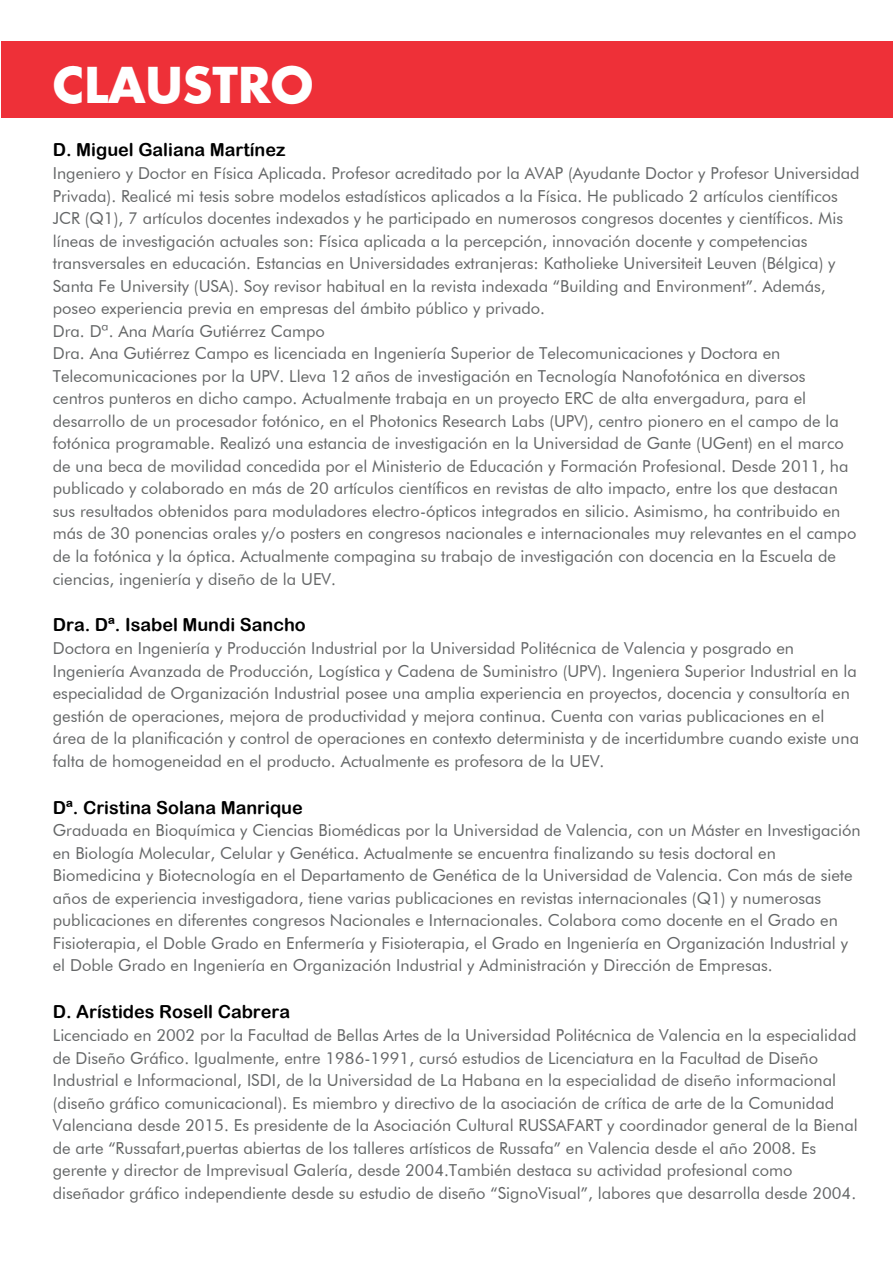
<style>
.page{position:relative;width:893px;height:1263px;background:#fff}
.page>*{position:absolute;margin:0;border:0;box-sizing:border-box;transform-origin:0 0}
.t1{font:700 48px "Futura";color:#fff}
.t2{font:18px "Arial Rounded MT Bold";color:#000}
.t3{font:16.5px/22.5px "Futura BT";color:#646667}
</style>
<div class="page">
<div style="left:2px;top:41px;width:891px;height:77px;background:#ee3038"></div>
<h1 class="t1" style="left:53px;top:53px;width:262px">CLAUSTRO</h1>
<p class="t2" style="left:53px;top:139px;width:234px">D. Miguel Galiana Martínez</p>
<p class="t3" style="left:53px;top:162px;width:808px">Ingeniero y Doctor en Física Aplicada. Profesor acreditado por la AVAP (Ayudante Doctor y Profesor Universidad Privada). Realicé mi tesis sobre modelos estadísticos aplicados a la Física. He publicado 2 artículos científicos JCR (Q1), 7 artículos docentes indexados y he participado en numerosos congresos docentes y científicos. Mis líneas de investigación actuales son: Física aplicada a la percepción, innovación docente y competencias transversales en educación. Estancias en Universidades extranjeras: Katholieke Universiteit Leuven (Bélgica) y Santa Fe University (USA). Soy revisor habitual en la revista indexada “Building and Environment”. Además, poseo experiencia previa en empresas del ámbito público y privado.<br>Dra. Dª. Ana María Gutiérrez Campo<br>Dra. Ana Gutiérrez Campo es licenciada en Ingeniería Superior de Telecomunicaciones y Doctora en Telecomunicaciones por la UPV. Lleva 12 años de investigación en Tecnología Nanofotónica en diversos centros punteros en dicho campo. Actualmente trabaja en un proyecto ERC de alta envergadura, para el desarrollo de un procesador fotónico, en el Photonics Research Labs (UPV), centro pionero en el campo de la fotónica programable. Realizó una estancia de investigación en la Universidad de Gante (UGent) en el marco de una beca de movilidad concedida por el Ministerio de Educación y Formación Profesional. Desde 2011, ha publicado y colaborado en más de 20 artículos científicos en revistas de alto impacto, entre los que destacan sus resultados obtenidos para moduladores electro-ópticos integrados en silicio. Asimismo, ha contribuido en más de 30 ponencias orales y/o posters en congresos nacionales e internacionales muy relevantes en el campo de la fotónica y la óptica. Actualmente compagina su trabajo de investigación con docencia en la Escuela de ciencias, ingeniería y diseño de la UEV.</p>
<p class="t2" style="left:53px;top:614px;width:255px">Dra. Dª. Isabel Mundi Sancho</p>
<p class="t3" style="left:53px;top:637px;width:808px">Doctora en Ingeniería y Producción Industrial por la Universidad Politécnica de Valencia y posgrado en Ingeniería Avanzada de Producción, Logística y Cadena de Suministro (UPV). Ingeniera Superior Industrial en la especialidad de Organización Industrial posee una amplia experiencia en proyectos, docencia y consultoría en gestión de operaciones, mejora de productividad y mejora continua. Cuenta con varias publicaciones en el área de la planificación y control de operaciones en contexto determinista y de incertidumbre cuando existe una falta de homogeneidad en el producto. Actualmente es profesora de la UEV.</p>
<p class="t2" style="left:53px;top:797px;width:252px">Dª. Cristina Solana Manrique</p>
<p class="t3" style="left:53px;top:819px;width:809px">Graduada en Bioquímica y Ciencias Biomédicas por la Universidad de Valencia, con un Máster en Investigación en Biología Molecular, Celular y Genética. Actualmente se encuentra finalizando su tesis doctoral en Biomedicina y Biotecnología en el Departamento de Genética de la Universidad de Valencia. Con más de siete años de experiencia investigadora, tiene varias publicaciones en revistas internacionales (Q1) y numerosas publicaciones en diferentes congresos Nacionales e Internacionales. Colabora como docente en el Grado en Fisioterapia, el Doble Grado en Enfermería y Fisioterapia, el Grado en Ingeniería en Organización Industrial y el Doble Grado en Ingeniería en Organización Industrial y Administración y Dirección de Empresas.</p>
<p class="t2" style="left:53px;top:1001px;width:239px">D. Arístides Rosell Cabrera</p>
<p class="t3" style="left:53px;top:1024px;width:806px">Licenciado en 2002 por la Facultad de Bellas Artes de la Universidad Politécnica de Valencia en la especialidad de Diseño Gráfico. Igualmente, entre 1986-1991, cursó estudios de Licenciatura en la Facultad de Diseño Industrial e Informacional, ISDI, de la Universidad de La Habana en la especialidad de diseño informacional (diseño gráfico comunicacional). Es miembro y directivo de la asociación de crítica de arte de la Comunidad Valenciana desde 2015. Es presidente de la Asociación Cultural RUSSAFART y coordinador general de la Bienal de arte “Russafart,puertas abiertas de los talleres artísticos de Russafa” en Valencia desde el año 2008. Es gerente y director de Imprevisual Galería, desde 2004.También destaca su actividad profesional como diseñador gráfico independiente desde su estudio de diseño “SignoVisual”, labores que desarrolla desde 2004.</p>
</div>
